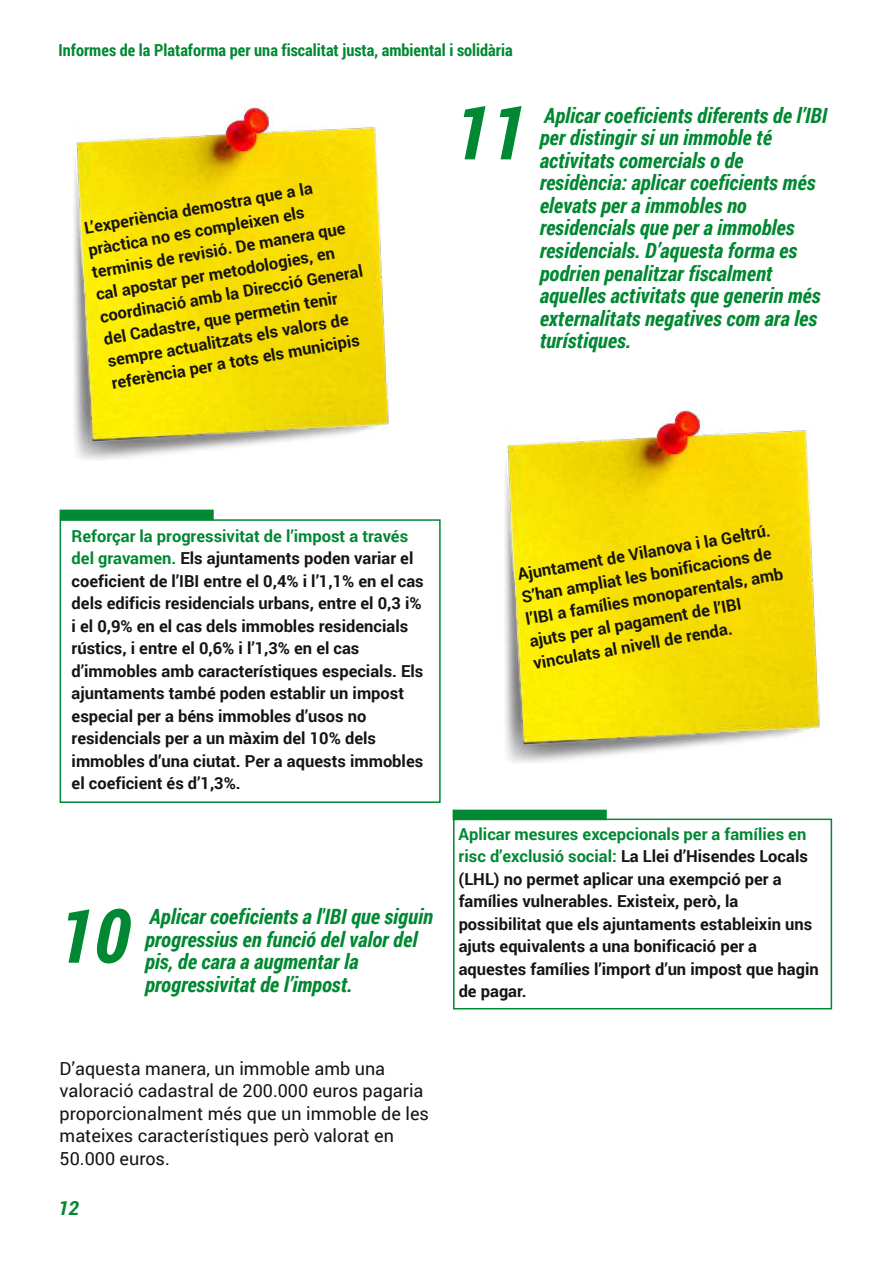
<style>
.page{position:relative;width:893px;height:1263px;background:#fff}
.page>*{position:absolute;margin:0;border:0;box-sizing:border-box;transform-origin:0 0}
.t1{font:italic 700 75px "Roboto Condensed";color:#008832}
.t2{font:italic 700 21px/22.5px "Roboto Condensed";color:#008832}
.t3{font:italic 700 19.5px "Roboto";color:#008832}
.t4{font:18px/22.5px "Roboto";color:#161413}
.t5{font:700 16.5px/22.5px "Roboto";color:#161413}
.t6{font:700 16.5px "Roboto Condensed";color:#008832}
.s1{color:#008832}
</style>
<div class="page">
<div style="left:60px;top:519px;width:381px;height:284px;border:2px solid #008832"></div>
<img style="left:74px;top:106px;width:315px;height:354px">
<img style="left:505px;top:410px;width:315px;height:353px">
<div style="left:453px;top:818px;width:379px;height:191px;border:2px solid #008832"></div>
<div style="left:60px;top:510px;width:154px;height:10px;background:#008832"></div>
<div style="left:453px;top:810px;width:154px;height:10px;background:#008832"></div>
<p class="t6" style="left:58px;top:38px;width:456px">Informes de la Plataforma per una fiscalitat justa, ambiental i solidària</p>
<p class="t5" style="left:82px;top:216px;width:268px;rotate:-10deg">L’experiència demostra que a la pràctica no es compleixen els terminis de revisió. De manera que cal apostar per metodologies, en coordinació amb la Direcció General del Cadastre, que permetin tenir sempre actualitzats els valors de referència per a tots els municipis</p>
<h1 class="t1" style="left:454px;top:81px;width:74px">11</h1>
<p class="t2" style="left:540px;top:104px;width:289px">Aplicar coeficients diferents de l’IBI per distingir si un immoble té activitats comercials o de residència: aplicar coeficients més elevats per a immobles no residencials que per a immobles residencials. D’aquesta forma es podrien penalitzar fiscalment aquelles activitats que generin més externalitats negatives com ara les turístiques.</p>
<p class="t5" style="left:72px;top:524px;width:354px"><span class="s1">Reforçar la progressivitat de l’impost a través del gravamen.</span> Els ajuntaments poden variar el coeficient de l’IBI entre el 0,4% i l’1,1% en el cas dels edificis residencials urbans, entre el 0,3 i% i el 0,9% en el cas dels immobles residencials rústics, i entre el 0,6% i l’1,3% en el cas d’immobles amb característiques especials. Els ajuntaments també poden establir un impost especial per a béns immobles d’usos no residencials per a un màxim del 10% dels immobles d’una ciutat. Per a aquests immobles el coeficient és d’1,3%.</p>
<h1 class="t1" style="left:58px;top:884px;width:73px">10</h1>
<p class="t2" style="left:145px;top:905px;width:289px">Aplicar coeficients a l'IBI que siguin progressius en funció del valor del pis, de cara a augmentar la progressivitat de l’impost.</p>
<p class="t4" style="left:60px;top:1056px;width:371px">D’aquesta manera, un immoble amb una valoració cadastral de 200.000 euros pagaria proporcionalment més que un immoble de les mateixes característiques però valorat en 50.000 euros.</p>
<p class="t3" style="left:58px;top:1195px;width:23px">12</p>
<p class="t5" style="left:516px;top:563px;width:263px;rotate:-10deg">Ajuntament de Vilanova i la Geltrú.<br>S’han ampliat les bonificacions de l’IBI a famílies monoparentals, amb ajuts per al pagament de l’IBI vinculats al nivell de renda.</p>
<p class="t5" style="left:459px;top:822px;width:362px"><span class="s1">Aplicar mesures excepcionals per a famílies en risc d’exclusió social:</span> La Llei d’Hisendes Locals (LHL) no permet aplicar una exempció per a famílies vulnerables. Existeix, però, la possibilitat que els ajuntaments estableixin uns ajuts equivalents a una bonificació per a aquestes famílies l’import d’un impost que hagin de pagar.</p>
</div>
